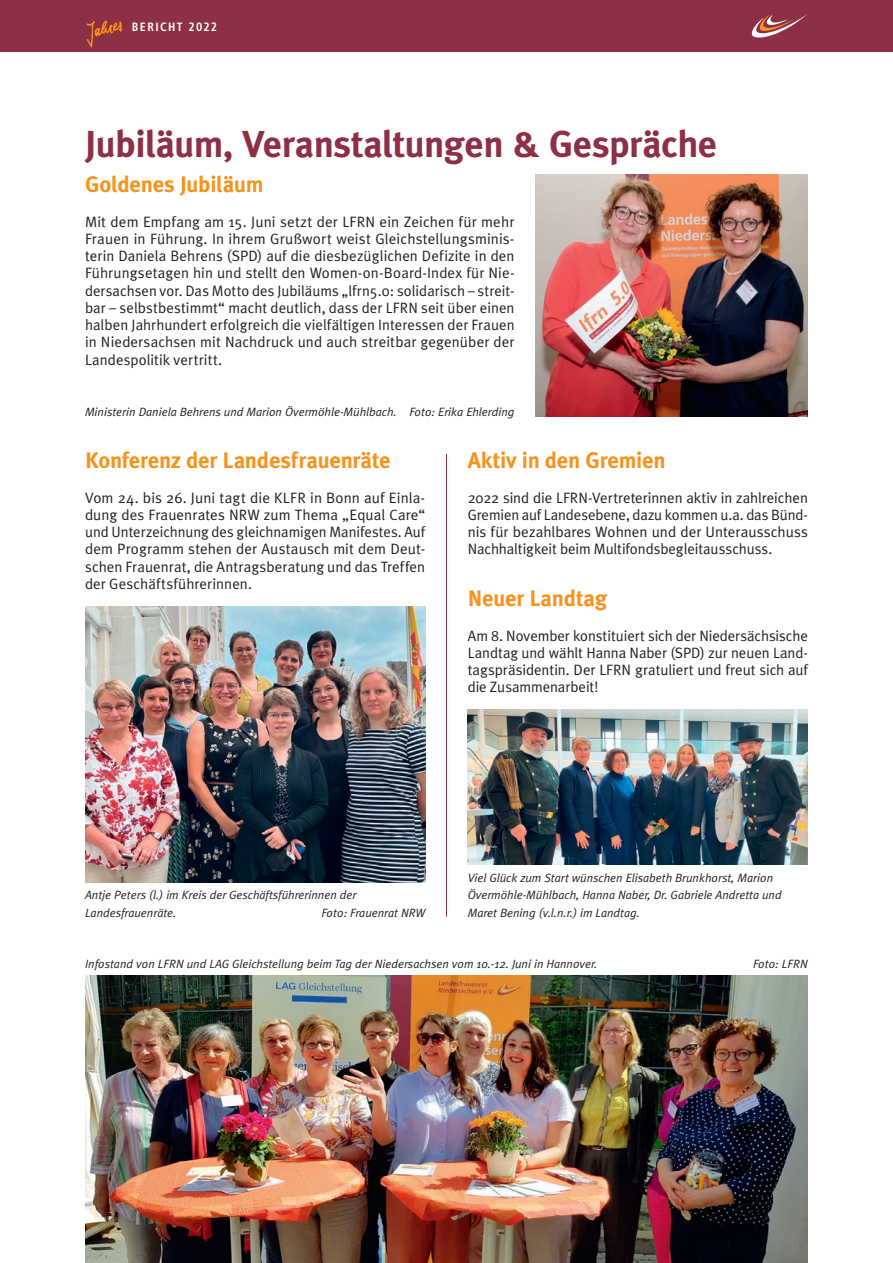
<style>
.page{position:relative;width:893px;height:1263px;background:#fff}
.page>*{position:absolute;margin:0;border:0;box-sizing:border-box;transform-origin:0 0}
.t1{font:700 37.5px "Meta Plus";letter-spacing:-.01em;color:#8d2f45}
.t2{font:700 22.5px "Meta Plus";letter-spacing:-.01em;color:#f7931d}
.t3{font:15px/17.2px "Meta Plus Normal";color:#231f20;text-align:justify}
.t4{font:italic 12px/17.2px "Meta Plus Normal";color:#231f20}
.t5{font:700 condensed 12px "Frutiger";letter-spacing:.115em;color:#fff}
</style>
<div class="page">
<div style="left:0;top:0;width:893px;height:51px;background:#8d2f45"></div>
<img style="left:86px;top:21px;width:36px;height:26px">
<svg style="left:751px;top:14px;width:56px;height:24px"></svg>
<img style="left:468px;top:710px;width:340px;height:155px">
<img style="left:536px;top:175px;width:272px;height:241px">
<img style="left:85px;top:606px;width:340px;height:276px">
<hr style="left:446px;top:454px;width:1px;height:463px;background:#8d2f45">
<img style="left:85px;top:975px;width:723px;height:288px">
<p class="t5" style="left:132px;top:20px;width:87px">BERICHT 2022</p>
<h1 class="t1" style="left:85px;top:123px;width:633px">Jubiläum, Veranstaltungen &amp; Gespräche</h1>
<h2 class="t2" style="left:85px;top:171px;width:180px">Goldenes Jubiläum</h2>
<p class="t3" style="left:85px;top:212px;width:431px">Mit dem Empfang am 15. Juni setzt der LFRN ein Zeichen für mehr Frauen in Führung. In ihrem Grußwort weist Gleichstellungsminis&shy;terin Daniela Behrens (SPD) auf die diesbezüglichen Defizite in den Führungsetagen hin und stellt den Women-on-Board-Index für Nie&shy;dersachsen vor. Das Motto des Jubiläums „lfrn5.0: solidarisch – streit&shy;bar – selbstbestimmt“ macht deutlich, dass der LFRN seit über einen halben Jahrhundert erfolgreich die vielfältigen Interessen der Frauen in Niedersachsen mit Nachdruck und auch streitbar gegenüber der Landespolitik vertritt.</p>
<p class="t4" style="left:85px;top:403px;width:431px">Ministerin Daniela Behrens und Marion Övermöhle-Mühlbach. Foto: Erika Ehlerding</p>
<h2 class="t2" style="left:85px;top:447px;width:307px">Konferenz der Landesfrauenräte</h2>
<p class="t3" style="left:85px;top:488px;width:342px">Vom 24. bis 26. Juni tagt die KLFR in Bonn auf Einla&shy;dung des Frauenrates NRW zum Thema „Equal Care“ und Unterzeichnung des gleichnamigen Manifestes. Auf dem Programm stehen der Austausch mit dem Deut&shy;schen Frauenrat, die Antragsberatung und das Treffen der Geschäftsführerinnen.</p>
<h2 class="t2" style="left:468px;top:447px;width:199px">Aktiv in den Gremien</h2>
<p class="t3" style="left:468px;top:488px;width:342px">2022 sind die LFRN-Vertreterinnen aktiv in zahlreichen Gremien auf Landesebene, dazu kommen u.a. das Bünd&shy;nis für bezahlbares Wohnen und der Unterausschuss Nachhaltigkeit beim Multifondsbegleitausschuss.</p>
<h2 class="t2" style="left:468px;top:585px;width:141px">Neuer Landtag</h2>
<p class="t3" style="left:468px;top:626px;width:342px">Am 8. November konstituiert sich der Niedersächsische Landtag und wählt Hanna Naber (SPD) zur neuen Land&shy;tagspräsidentin. Der LFRN gratuliert und freut sich auf die Zusammenarbeit!</p>
<p class="t4" style="left:85px;top:886px;width:273px">Antje Peters (l.) im Kreis der Geschäftsführerinnen der<br>Landesfrauenräte.</p>
<p class="t4" style="left:321px;top:904px;width:105px">Foto: Frauenrat NRW</p>
<p class="t4" style="left:468px;top:869px;width:315px">Viel Glück zum Start wünschen Elisabeth Brunkhorst, Marion<br>Övermöhle-Mühlbach, Hanna Naber, Dr. Gabriele Andretta und<br>Maret Bening (v.l.n.r.) im Landtag.</p>
<p class="t4" style="left:85px;top:955px;width:514px">Infostand von LFRN und LAG Gleichstellung beim Tag der Niedersachsen vom 10.-12. Juni in Hannover.</p>
<p class="t4" style="left:753px;top:955px;width:56px">Foto: LFRN</p>
</div>
